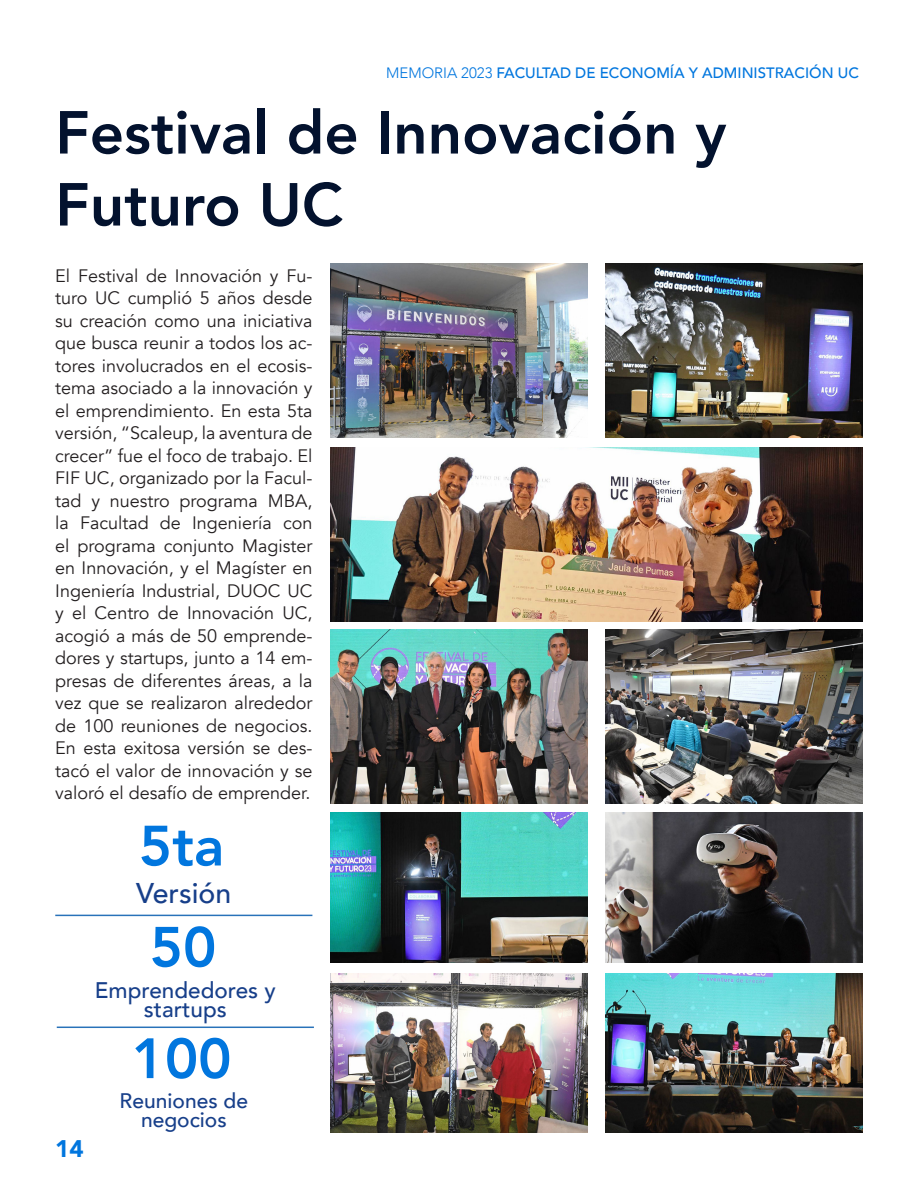
<style>
.page{position:relative;width:918px;height:1188px;background:#fff}
.page>*{position:absolute;margin:0;border:0;box-sizing:border-box;transform-origin:0 0}
.Títulos_de_página{font:800 60px/72px "Avenir";color:#03122e}
.Subtítulo_celeste{font:800 56.25px "Avenir";color:#0176de}
.Párrafos_generales{font:500 28.5px "Avenir";color:#173f8a}
.t1{font:900 24px "Avenir";color:#0176de}
.Párrafos_generales-2{font:500 22.5px/19.2px "Avenir";color:#173f8a;text-align:center}
.Párrafos_generales-3{font:500 21px/19.2px "Avenir";color:#173f8a;text-align:center}
.Párrafos_generales-4{font:18px/22.5px "Avenir";color:#231f20;text-align:justify}
.t2{font:500 15px "Avenir";color:#0176de}
.s1{font-weight:300}
</style>
<div class="page">
<img style="left:330px;top:264px;width:258px;height:174px">
<img style="left:606px;top:264px;width:257px;height:174px">
<img style="left:330px;top:629px;width:258px;height:174px">
<img style="left:606px;top:629px;width:257px;height:174px">
<img style="left:330px;top:448px;width:533px;height:174px">
<img style="left:330px;top:813px;width:258px;height:149px">
<img style="left:606px;top:813px;width:257px;height:149px">
<img style="left:330px;top:973px;width:258px;height:160px">
<img style="left:606px;top:973px;width:257px;height:160px">
<hr style="left:55px;top:915px;width:257px;height:1px;background:#2972b9">
<hr style="left:57px;top:1027px;width:257px;height:1px;background:#2972b9">
<p class="t2" style="left:386px;top:60px;width:474px"><span class="s1">MEMORIA 2023</span> FACULTAD DE ECONOMÍA Y ADMINISTRACIÓN UC</p>
<p class="Títulos_de_página" style="left:55px;top:97px;width:673px">Festival de Innovación y<br>Futuro UC</p>
<p class="Párrafos_generales-4" style="left:55px;top:265px;width:259px">El Festival de Innovación y Fu&shy;turo UC cumplió 5 años desde su creación como una iniciativa que busca reunir a todos los ac&shy;tores involucrados en el ecosis&shy;tema asociado a la innovación y el emprendimiento. En esta 5ta versión, “Scaleup, la aventura de crecer” fue el foco de trabajo. El FIF UC, organizado por la Facul&shy;tad y nuestro programa MBA, la Facultad de Ingeniería con el programa conjunto Magister en Innovación, y el Magíster en Ingeniería Industrial, DUOC UC y el Centro de Innovación UC, acogió a más de 50 emprende&shy;dores y startups, junto a 14 em&shy;presas de diferentes áreas, a la vez que se realizaron alrededor de 100 reuniones de negocios.<br>En esta exitosa versión se des&shy;tacó el valor de innovación y se valoró el desafío de emprender.</p>
<p class="Subtítulo_celeste" style="left:139px;top:802px;width:87px">5ta</p>
<p class="Párrafos_generales" style="left:136px;top:868px;width:97px">Versión</p>
<p class="Subtítulo_celeste" style="left:150px;top:903px;width:68px">50</p>
<p class="Párrafos_generales-2" style="left:95px;top:979px;width:182px">Emprendedores y startups</p>
<h3 class="t1" style="left:55px;top:1128px;width:30px">14</h3>
<p class="Subtítulo_celeste" style="left:132px;top:1015px;width:101px">100</p>
<p class="Párrafos_generales-3" style="left:120px;top:1090px;width:130px">Reuniones de negocios</p>
</div>
